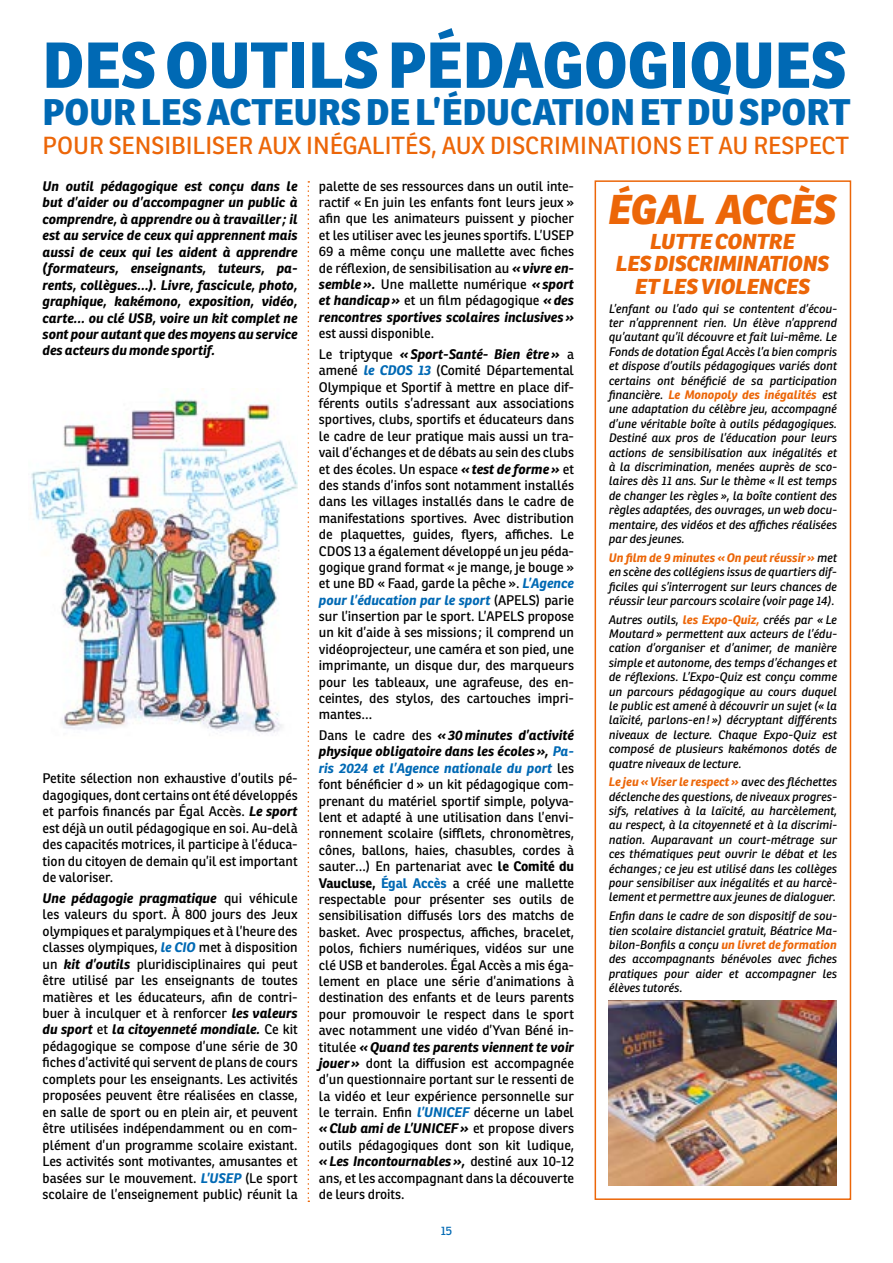
<style>
.page{position:relative;width:893px;height:1263px;background:#fff}
.page>*{position:absolute;margin:0;border:0;box-sizing:border-box;transform-origin:0 0}
.t1{font:800 63px "Ronnia";color:#0069b4}
.t2{font:italic 800 40.5px "Ronnia";letter-spacing:-.005em;color:#ec6608}
.t3{font:800 36px "Ronnia";color:#0069b4}
.t4{font:24px "Ronnia";color:#ec6608}
.t5{font:italic 800 21px/22.5px "Ronnia";letter-spacing:-.005em;color:#ec6608;text-align:center}
.t6{font:13.5px/16.4px "Ronnia";letter-spacing:-.005em;color:#000;text-align:justify}
.t7{font:italic 700 13.5px/16.5px "Ronnia";letter-spacing:-.005em;color:#000;text-align:justify}
.t8{font:italic 12px/14.4px "Ronnia";letter-spacing:-.005em;color:#000;text-align:justify}
.t9{font:12px "Ronnia";color:#0069b4}
.s1{font-weight:700;font-style:italic}
.s2{font-weight:700;font-style:italic;color:#0069b4}
.s3{font-weight:700}
.s4{font-weight:700;color:#0069b4}
.s5{font-weight:700;color:#ec6608}
</style>
<div class="page">
<svg style="left:308px;top:181px;width:1px;height:1021px"></svg>
<div style="left:595px;top:180px;width:256px;height:1020px;border:2px solid #ec6608"></div>
<img style="left:609px;top:1000px;width:228px;height:186px">
<img style="left:31px;top:388px;width:267px;height:345px">
<h1 class="t1" style="left:43px;top:25px;width:805px">DES OUTILS PÉDAGOGIQUES</h1>
<h3 class="t3" style="left:43px;top:89px;width:809px">POUR LES ACTEURS DE L’ÉDUCATION ET DU SPORT</h3>
<h3 class="t4" style="left:43px;top:130px;width:808px">POUR SENSIBILISER AUX INÉGALITÉS, AUX DISCRIMINATIONS ET AU RESPECT</h3>
<p class="t7" style="left:43px;top:178px;width:257px">Un outil pédagogique est conçu dans le but d’aider ou d’accompagner un public à comprendre, à apprendre ou à travailler ; il est au service de ceux qui apprennent mais aussi de ceux qui les aident à apprendre (formateurs, enseignants, tuteurs, pa&shy;rents, collègues…). Livre, fascicule, photo, graphique, kakémono, exposition, vidéo, carte… ou clé USB, voire un kit complet ne sont pour autant que des moyens au service des acteurs du monde sportif.</p>
<p class="t6" style="left:319px;top:178px;width:257px">palette de ses ressources dans un outil inte&shy;ractif « En juin les enfants font leurs jeux » afin que les animateurs puissent y piocher et les utiliser avec les jeunes sportifs. L’USEP 69 a même conçu une mallette avec fiches de réflexion, de sensibilisation au <span class="s1">« vivre en&shy;semble ».</span> Une mallette numérique <span class="s1">« sport et handicap »</span> et un film pédagogique <span class="s1">« des rencontres sportives scolaires inclusives »</span></p>
<p class="t6" style="left:319px;top:323px;width:257px;line-height:20.7px">est aussi disponible.<br>Le triptyque <span class="s1">« Sport-Santé- Bien être »</span> a</p>
<p class="t6" style="left:319px;top:362px;width:257px">amené <span class="s2">le CDOS 13</span> (Comité Départemental Olympique et Sportif à mettre en place dif&shy;férents outils s’adressant aux associations sportives, clubs, sportifs et éducateurs dans le cadre de leur pratique mais aussi un tra&shy;vail d’échanges et de débats au sein des clubs et des écoles. Un espace <span class="s1">« test de forme »</span> et des stands d’infos sont notamment installés dans les villages installés dans le cadre de manifestations sportives. Avec distribution de plaquettes, guides, flyers, affiches. Le CDOS 13 a également développé un jeu péda&shy;gogique grand format « je mange, je bouge » et une BD « Faad, garde la pêche ». <span class="s2">L’Agence pour l’éducation par le sport</span> (APELS) parie sur l’insertion par le sport. L’APELS propose un kit d’aide à ses missions ; il comprend un vidéoprojecteur, une caméra et son pied, une imprimante, un disque dur, des marqueurs pour les tableaux, une agrafeuse, des en&shy;ceintes, des stylos, des cartouches impri&shy;mantes…</p>
<p class="t6" style="left:319px;top:727px;width:257px">Dans le cadre des <span class="s1">« 30 minutes d’activité physique obligatoire dans les écoles »,</span> <span class="s2">Pa&shy;ris 2024 et l’Agence nationale du port</span> les font bénéficier d » un kit pédagogique com&shy;prenant du matériel sportif simple, polyva&shy;lent et adapté à une utilisation dans l’envi&shy;ronnement scolaire (sifflets, chronomètres, cônes, ballons, haies, chasubles, cordes à sauter…) En partenariat avec <span class="s3">le Comité du Vaucluse,</span> <span class="s4">Égal Accès</span> a créé une mallette respectable pour présenter ses outils de sensibilisation diffusés lors des matchs de basket. Avec prospectus, affiches, bracelet, polos, fichiers numériques, vidéos sur une clé USB et banderoles. Égal Accès a mis éga&shy;lement en place une série d’animations à destination des enfants et de leurs parents pour promouvoir le respect dans le sport avec notamment une vidéo d’Yvan Béné in&shy;titulée <span class="s1">« Quand tes parents viennent te voir jouer »</span> dont la diffusion est accompagnée d’un questionnaire portant sur le ressenti de la vidéo et leur expérience personnelle sur le terrain. Enfin <span class="s2">l’UNICEF</span> décerne un label <span class="s1">« Club ami de L’UNICEF »</span> et propose divers outils pédagogiques dont son kit ludique, <span class="s1">« Les Incontournables »,</span> destiné aux 10-12 ans, et les accompagnant dans la découverte de leurs droits.</p>
<h2 class="t2" style="left:609px;top:183px;width:230px">ÉGAL ACCÈS</h2>
<h3 class="t5" style="left:616px;top:230px;width:215px">LUTTE CONTRE<br>LES DISCRIMINATIONS<br>ET LES VIOLENCES</h3>
<p class="t8" style="left:609px;top:301px;width:230px">L’enfant ou l’ado qui se contentent d’écou&shy;ter n’apprennent rien. Un élève n’apprend qu’autant qu’il découvre et fait lui-même. Le Fonds de dotation Égal Accès l’a bien compris et dispose d’outils pédagogiques variés dont certains ont bénéficié de sa participation financière. <span class="s5">Le Monopoly des inégalités</span> est une adaptation du célèbre jeu, accompagné d’une véritable boîte à outils pédagogiques.<br>Destiné aux pros de l’éducation pour leurs actions de sensibilisation aux inégalités et à la discrimination, menées auprès de sco&shy;laires dès 11 ans. Sur le thème « Il est temps de changer les règles », la boîte contient des règles adaptées, des ouvrages, un web docu&shy;mentaire, des vidéos et des affiches réalisées par des jeunes.</p>
<p class="t8" style="left:609px;top:550px;width:230px"><span class="s5">Un film de 9 minutes « On peut réussir »</span> met en scène des collégiens issus de quartiers dif&shy;ficiles qui s’interrogent sur leurs chances de réussir leur parcours scolaire (voir page 14).</p>
<p class="t8" style="left:609px;top:612px;width:230px">Autres outils, <span class="s5">les Expo-Quiz,</span> créés par « Le Moutard » permettent aux acteurs de l’édu&shy;cation d’organiser et d’animer, de manière simple et autonome, des temps d’échanges et de réflexions. L’Expo-Quiz est conçu comme un parcours pédagogique au cours duquel le public est amené à découvrir un sujet (« la laïcité, parlons-en! ») décryptant différents niveaux de lecture. Chaque Expo-Quiz est composé de plusieurs kakémonos dotés de quatre niveaux de lecture.</p>
<p class="t8" style="left:609px;top:775px;width:230px"><span class="s5">Le jeu « Viser le respect »</span> avec des fléchettes déclenche des questions, de niveaux progres&shy;sifs, relatives à la laïcité, au harcèlement, au respect, à la citoyenneté et à la discrimi&shy;nation. Auparavant un court-métrage sur ces thématiques peut ouvrir le débat et les échanges ; ce jeu est utilisé dans les collèges pour sensibiliser aux inégalités et au harcè&shy;lement et permettre aux jeunes de dialoguer.</p>
<p class="t8" style="left:609px;top:908px;width:230px">Enfin dans le cadre de son dispositif de sou&shy;tien scolaire distanciel gratuit, Béatrice Ma&shy;bilon-Bonfils a conçu <span class="s5">un livret de formation </span>des accompagnants bénévoles avec fiches pratiques pour aider et accompagner les élèves tutorés.</p>
<p class="t6" style="left:43px;top:770px;width:257px">Petite sélection non exhaustive d’outils pé&shy;dagogiques, dont certains ont été développés et parfois financés par Égal Accès. <span class="s1">Le sport </span>est déjà un outil pédagogique en soi. Au-delà des capacités motrices, il participe à l’éduca&shy;tion du citoyen de demain qu’il est important de valoriser.</p>
<p class="t6" style="left:43px;top:890px;width:257px"><span class="s1">Une pédagogie pragmatique</span> qui véhicule les valeurs du sport. À 800 jours des Jeux olympiques et paralympiques et à l’heure des classes olympiques, <span class="s2">le CIO</span> met à disposition un <span class="s1">kit d’outils</span> pluridisciplinaires qui peut être utilisé par les enseignants de toutes matières et les éducateurs, afin de contri&shy;buer à inculquer et à renforcer <span class="s1">les valeurs du sport</span> et <span class="s1">la citoyenneté mondiale.</span> Ce kit pédagogique se compose d’une série de 30 fiches d’activité qui servent de plans de cours complets pour les enseignants. Les activités proposées peuvent être réalisées en classe, en salle de sport ou en plein air, et peuvent être utilisées indépendamment ou en com&shy;plément d’un programme scolaire existant.<br>Les activités sont motivantes, amusantes et basées sur le mouvement. <span class="s2">L’USEP</span> (Le sport scolaire de l’enseignement public) réunit la</p>
<p class="t9" style="left:441px;top:1224px;width:13px">15</p>
</div>
